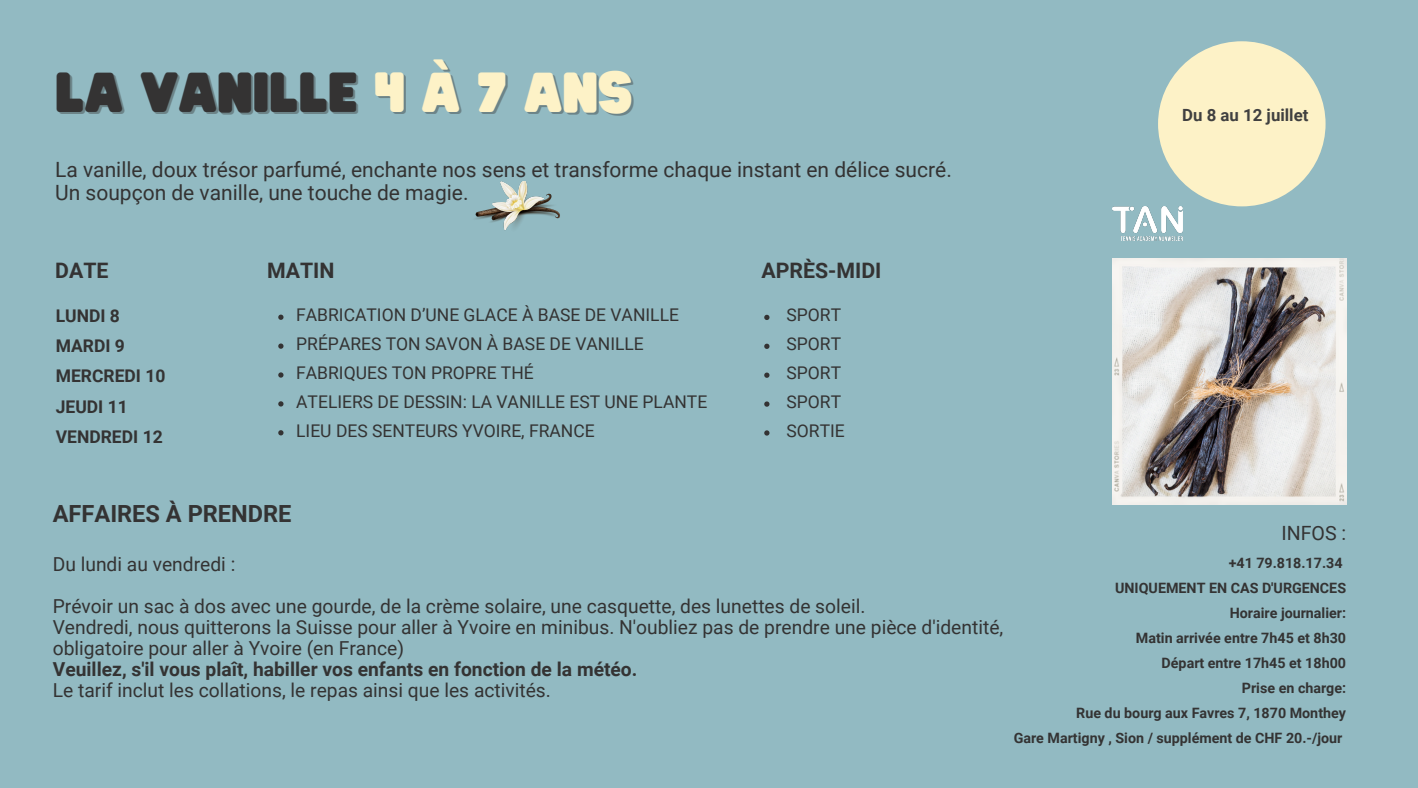
<style>
.page{position:relative;width:1418px;height:788px;background:#fff}
.page>*{position:absolute;margin:0;border:0;box-sizing:border-box;transform-origin:0 0}
.t1{font:49.35px "Hitand Run";color:#343333}
.t2{font:700 23.62px "Roboto";color:#343333}
.t3{font:700 21.35px "Roboto";color:#343333}
.t4{font:21px/23.6px "Roboto";color:#343333}
.t5{font:19.6px "Roboto";color:#343333}
.t6{font:19.25px/21px "Roboto";color:#343333}
.t7{font:17.5px "Roboto";color:#343333}
.t8{font:700 17.5px/30.1px "Roboto";color:#343333}
.t9{font:700 16.8px "Roboto";color:#404040}
.t10{font:700 14.35px "Roboto";color:#343333}
.s1{color:#fdf2c7}
.s2{font-weight:700}
</style>
<div class="page">
<div style="left:0;top:0;width:1418px;height:787px;background:#92bac2"></div>
<img style="left:1113px;top:258px;width:233px;height:246px">
<div style="left:1158px;top:41px;width:167px;height:165px;background:#fdf2c7;border-radius:50%"></div>
<img style="left:475px;top:181px;width:85px;height:49px">
<svg style="left:278px;top:314px;width:5px;height:6px"></svg>
<svg style="left:278px;top:343px;width:5px;height:6px"></svg>
<svg style="left:278px;top:372px;width:5px;height:5px"></svg>
<svg style="left:278px;top:401px;width:5px;height:5px"></svg>
<svg style="left:278px;top:430px;width:5px;height:5px"></svg>
<svg style="left:764px;top:315px;width:5px;height:5px"></svg>
<svg style="left:764px;top:343px;width:5px;height:6px"></svg>
<svg style="left:764px;top:372px;width:5px;height:6px"></svg>
<svg style="left:764px;top:401px;width:5px;height:5px"></svg>
<svg style="left:764px;top:430px;width:5px;height:5px"></svg>
<img style="left:1113px;top:206px;width:69px;height:34px">
<p class="t1" style="left:55px;top:65px;width:578px">LA VANILLE <span class="s1">4 À 7 ANS</span></p>
<p class="t4" style="left:55px;top:158px;width:898px">La vanille, doux trésor parfumé, enchante nos sens et transforme chaque instant en délice sucré.<br>Un soupçon de vanille, une touche de magie.</p>
<p class="t3" style="left:55px;top:258px;width:55px">DATE</p>
<p class="t3" style="left:267px;top:258px;width:69px">MATIN</p>
<p class="t3" style="left:761px;top:258px;width:121px">APRÈS-MIDI</p>
<p class="t8" style="left:56px;top:301px;width:111px">LUNDI 8<br>MARDI 9<br>MERCREDI 10<br>JEUDI 11<br>VENDREDI 12</p>
<h4 class="t7" style="left:296px;top:305px;width:384px">FABRICATION D’UNE GLACE À BASE DE VANILLE</h4>
<p class="t7" style="left:296px;top:334px;width:349px">PRÉPARES TON SAVON À BASE DE VANILLE</p>
<p class="t7" style="left:296px;top:363px;width:239px">FABRIQUES TON PROPRE THÉ</p>
<p class="t7" style="left:296px;top:391px;width:412px">ATELIERS DE DESSIN: LA VANILLE EST UNE PLANTE</p>
<p class="t7" style="left:296px;top:420px;width:300px">LIEU DES SENTEURS YVOIRE, FRANCE</p>
<p class="t7" style="left:786px;top:305px;width:56px">SPORT</p>
<p class="t7" style="left:786px;top:334px;width:56px">SPORT</p>
<p class="t7" style="left:786px;top:363px;width:56px">SPORT</p>
<p class="t7" style="left:786px;top:392px;width:56px">SPORT</p>
<p class="t7" style="left:786px;top:420px;width:60px">SORTIE</p>
<h1 class="t9" style="left:1182px;top:106px;width:128px">Du 8 au 12 juillet</h1>
<p class="t2" style="left:53px;top:500px;width:240px">AFFAIRES À PRENDRE</p>
<p class="t6" style="left:53px;top:553px;width:184px">Du lundi au vendredi :</p>
<p class="t6" style="left:53px;top:595px;width:952px">Prévoir un sac à dos avec une gourde, de la crème solaire, une casquette, des lunettes de soleil.<br>Vendredi, nous quitterons la Suisse pour aller à Yvoire en minibus. N'oubliez pas de prendre une pièce d'identité, obligatoire pour aller à Yvoire (en France)<br><span class="s2">Veuillez, s'il vous plaît, habiller vos enfants en fonction de la météo.<br></span>Le tarif inclut les collations, le repas ainsi que les activités.</p>
<p class="t5" style="left:1281px;top:521px;width:66px">INFOS :</p>
<p class="t10" style="left:1228px;top:555px;width:115px">+41 79.818.17.34</p>
<p class="t10" style="left:1115px;top:580px;width:232px">UNIQUEMENT EN CAS D'URGENCES</p>
<p class="t10" style="left:1229px;top:605px;width:118px">Horaire journalier:</p>
<p class="t10" style="left:1136px;top:630px;width:212px">Matin arrivée entre 7h45 et 8h30</p>
<p class="t10" style="left:1161px;top:655px;width:186px">Départ entre 17h45 et 18h00</p>
<p class="t10" style="left:1241px;top:680px;width:106px">Prise en charge:</p>
<p class="t10" style="left:1076px;top:705px;width:271px">Rue du bourg aux Favres 7, 1870 Monthey</p>
<h3 class="t10" style="left:1013px;top:730px;width:330px">Gare Martigny , Sion / supplément de CHF 20.-/jour</h3>
</div>
